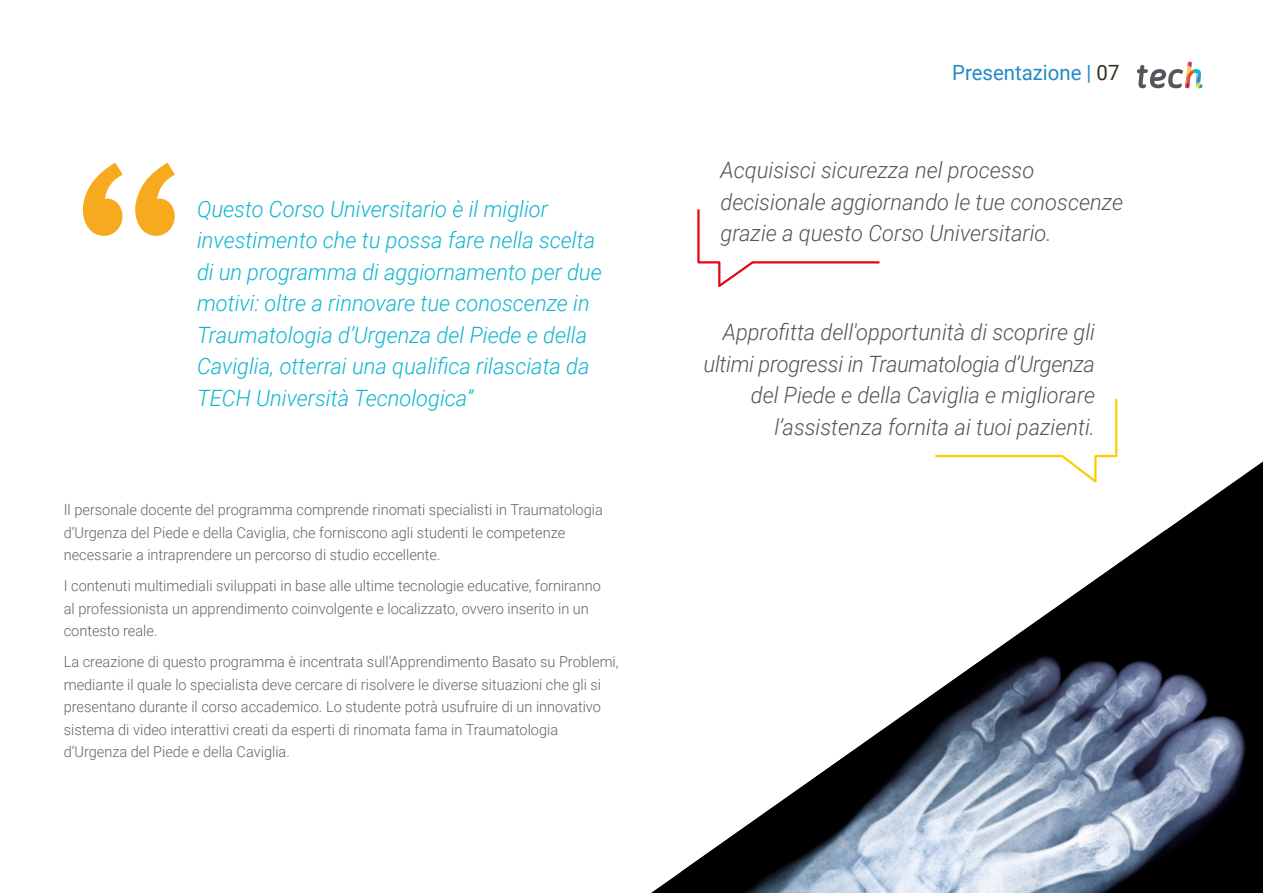
<style>
.page{position:relative;width:1263px;height:893px;background:#fff}
.page>*{position:absolute;margin:0;border:0;box-sizing:border-box;transform-origin:0 0}
.t1{font:italic 300 22.5px/31.5px "Roboto";color:#0fb6cf}
.t2{font:italic 300 22.5px/31.5px "Roboto";color:#52555b;text-align:right}
.t3{font:21px "Roboto";color:#2488c9}
.t4{font:300 15px/22.5px "Roboto";color:#61646a}
.s1{color:#2289cb}
.s2{color:#312e20}
</style>
<div class="page">
<svg style="left:651px;top:461px;width:612px;height:432px"></svg>
<svg style="left:83px;top:163px;width:92px;height:73px"></svg>
<svg style="left:933px;top:398px;width:185px;height:88px"></svg>
<img style="left:681px;top:530px;width:582px;height:363px">
<svg style="left:697px;top:209px;width:183px;height:78px"></svg>
<svg style="left:1137px;top:62px;width:65px;height:27px"></svg>
<p class="t1" style="left:197px;top:192px;width:406px">Questo Corso Universitario è il miglior investimento che tu possa fare nella scelta di un programma di aggiornamento per due motivi: oltre a rinnovare tue conoscenze in Traumatologia d’Urgenza del Piede e della Caviglia, otterrai una qualifica rilasciata da TECH Università Tecnologica”</p>
<p class="t4" style="left:64px;top:498px;width:540px">Il personale docente del programma comprende rinomati specialisti in Traumatologia d’Urgenza del Piede e della Caviglia, che forniscono agli studenti le competenze necessarie a intraprendere un percorso di studio eccellente.</p>
<p class="t4" style="left:64px;top:574px;width:538px">I contenuti multimediali sviluppati in base alle ultime tecnologie educative, forniranno al professionista un apprendimento coinvolgente e localizzato, ovvero inserito in un contesto reale.</p>
<p class="t4" style="left:64px;top:650px;width:556px">La creazione di questo programma è incentrata sull’Apprendimento Basato su Problemi, mediante il quale lo specialista deve cercare di risolvere le diverse situazioni che gli si presentano durante il corso accademico. Lo studente potrà usufruire di un innovativo sistema di video interattivi creati da esperti di rinomata fama in Traumatologia d’Urgenza del Piede e della Caviglia.</p>
<h2 class="t3" style="left:952px;top:57px;width:169px">Presentazione <span class="s1">|</span> <span class="s2">07</span></h2>
<h1 class="t2" style="left:720px;top:154px;width:404px;text-align:left">Acquisisci sicurezza nel processo decisionale aggiornando le tue conoscenze grazie a questo Corso Universitario.</h1>
<h1 class="t2" style="left:704px;top:316px;width:393px">Approfitta dell'opportunità di scoprire gli ultimi progressi in Traumatologia d’Urgenza del Piede e della Caviglia e migliorare l’assistenza fornita ai tuoi pazienti.</h1>
</div>
